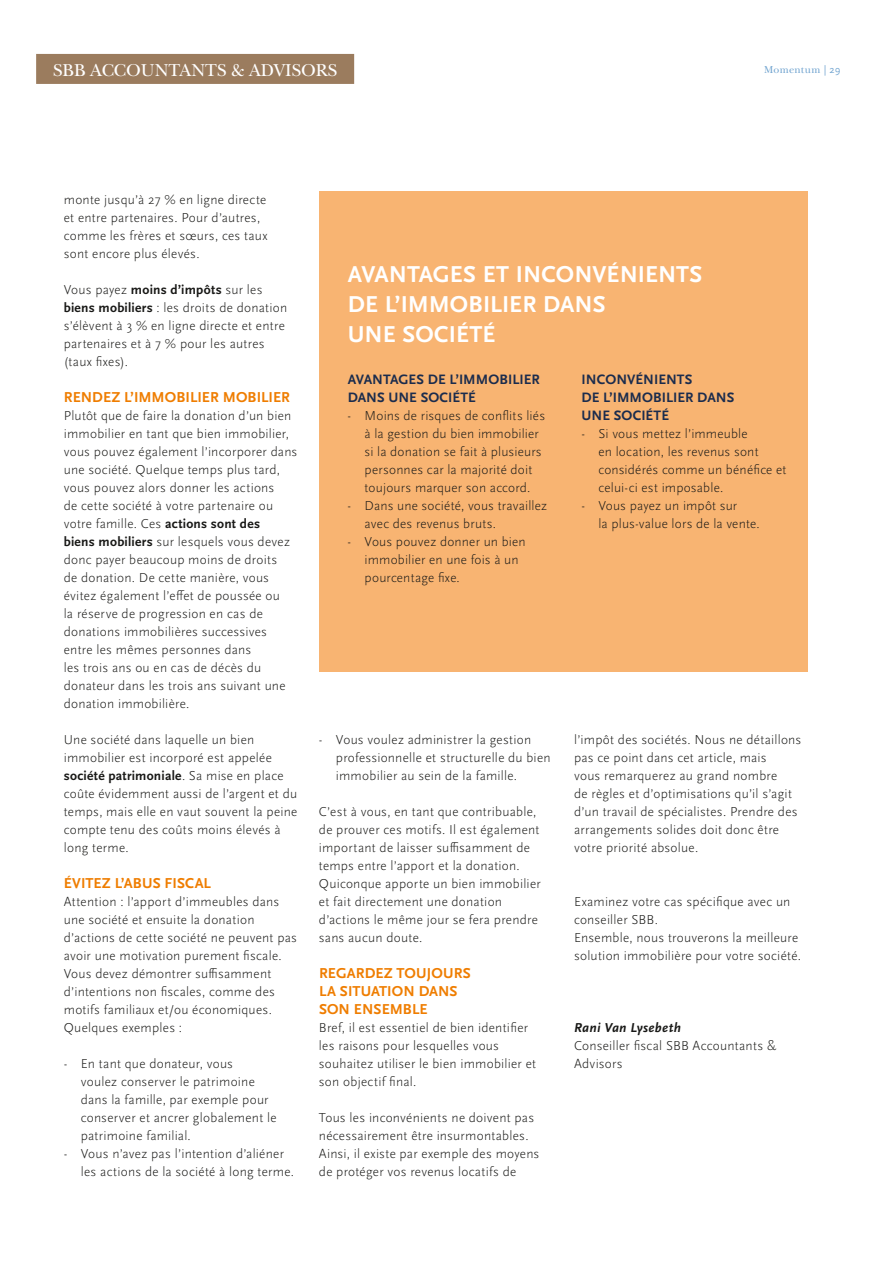
<style>
.page{position:relative;width:893px;height:1263px;background:#fff}
.page>*{position:absolute;margin:0;border:0;box-sizing:border-box;transform-origin:0 0}
.t1{font:700 24px/30px "Scala Sans OT";color:#fff}
.t2{font:18px "New Baskerville Std";color:#fff}
.t3{font:700 15px/18px "Scala Sans OT";letter-spacing:.005em;color:#ef7d00}
.t4{font:700 14.25px/18px "Scala Sans OT";color:#1b2c4d}
.t5{font:300 13.5px/18px "Scala Sans OT";letter-spacing:.02em;color:#181816}
.t6{font:italic 700 13.5px "Scala Sans OT";letter-spacing:.025em;color:#181816}
.t7{font:10.5px "New Baskerville Std";letter-spacing:.025em;color:#71a4d0}
.s1{font-family:"Scala Sans Pro"}
.s2{font-weight:700}
</style>
<div class="page">
<div style="left:36px;top:54px;width:318px;height:30px;background:#9b7c5e"></div>
<div style="left:319px;top:191px;width:489px;height:481px;background:#f8b472"></div>
<h2 class="t2" style="left:53px;top:60px;width:285px">SBB ACCOUNTANTS &amp; ADVISORS</h2>
<p class="t7" style="left:764px;top:64px;width:78px">Momentum | <span class="s1">29</span></p>
<p class="t5" style="left:64px;top:191px;width:205px">monte jusqu’à 27 % en ligne directe et entre partenaires. Pour d’autres, comme les frères et sœurs, ces taux sont encore plus élevés.</p>
<p class="t5" style="left:64px;top:281px;width:225px">Vous payez <span class="s2">moins d’impôts</span> sur les <span class="s2">biens mobiliers</span> : les droits de donation s’élèvent à 3 % en ligne directe et entre partenaires et à 7 % pour les autres (taux fixes).</p>
<p class="t3" style="left:64px;top:388px;width:228px">RENDEZ L’IMMOBILIER MOBILIER</p>
<p class="t5" style="left:64px;top:407px;width:235px">Plutôt que de faire la donation d’un bien immobilier en tant que bien immobilier, vous pouvez également l’incorporer dans une société. Quelque temps plus tard, vous pouvez alors donner les actions<br>de cette société à votre partenaire ou votre famille. Ces <span class="s2">actions sont des<br>biens mobiliers</span> sur lesquels vous devez donc payer beaucoup moins de droits<br>de donation. De cette manière, vous évitez également l’effet de poussée ou<br>la réserve de progression en cas de donations immobilières successives entre les mêmes personnes dans<br>les trois ans ou en cas de décès du donateur dans les trois ans suivant une donation immobilière.</p>
<p class="t5" style="left:64px;top:731px;width:235px">Une société dans laquelle un bien immobilier est incorporé est appelée <span class="s2">société patrimoniale</span>. Sa mise en place coûte évidemment aussi de l’argent et du temps, mais elle en vaut souvent la peine compte tenu des coûts moins élevés à long terme.</p>
<p class="t3" style="left:64px;top:874px;width:149px">ÉVITEZ L’ABUS FISCAL</p>
<p class="t5" style="left:64px;top:893px;width:235px">Attention : l’apport d’immeubles dans une société et ensuite la donation d’actions de cette société ne peuvent pas avoir une motivation purement fiscale.<br>Vous devez démontrer suffisamment d’intentions non fiscales, comme des motifs familiaux et/ou économiques.<br>Quelques exemples :</p>
<p class="t5" style="left:81px;top:1055px;width:197px;text-indent:-17px">- En tant que donateur, vous<br>voulez conserver le patrimoine dans la famille, par exemple pour conserver et ancrer globalement le patrimoine familial.</p>
<p class="t5" style="left:81px;top:1145px;width:215px;text-indent:-17px">- Vous n’avez pas l’intention d’aliéner les actions de la société à long terme.</p>
<h1 class="t1" style="left:348px;top:260px;width:356px">AVANTAGES ET INCONVÉNIENTS<br>DE L’IMMOBILIER DANS<br>UNE SOCIÉTÉ</h1>
<p class="t4" style="left:348px;top:371px;width:194px">AVANTAGES DE L’IMMOBILIER<br>DANS UNE SOCIÉTÉ</p>
<p class="t5" style="left:365px;top:407px;width:182px;text-indent:-17px">- Moins de risques de conflits liés à la gestion du bien immobilier si la donation se fait à plusieurs personnes car la majorité doit toujours marquer son accord.</p>
<p class="t5" style="left:365px;top:497px;width:184px;text-indent:-17px">- Dans une société, vous travaillez avec des revenus bruts.</p>
<p class="t5" style="left:365px;top:533px;width:163px;text-indent:-17px">- Vous pouvez donner un bien immobilier en une fois à un pourcentage fixe.</p>
<p class="t4" style="left:582px;top:371px;width:154px">INCONVÉNIENTS<br>DE L’IMMOBILIER DANS<br>UNE SOCIÉTÉ</p>
<p class="t5" style="left:598px;top:425px;width:189px;text-indent:-17px">- Si vous mettez l’immeuble<br>en location, les revenus sont considérés comme un bénéfice et celui-ci est imposable.</p>
<p class="t5" style="left:598px;top:497px;width:163px;text-indent:-17px">- Vous payez un impôt sur<br>la plus-value lors de la vente.</p>
<p class="t5" style="left:336px;top:731px;width:216px;text-indent:-17px">- Vous voulez administrer la gestion professionnelle et structurelle du bien immobilier au sein de la famille.</p>
<p class="t5" style="left:319px;top:803px;width:223px">C’est à vous, en tant que contribuable, de prouver ces motifs. Il est également important de laisser suffisamment de temps entre l’apport et la donation.<br>Quiconque apporte un bien immobilier et fait directement une donation d’actions le même jour se fera prendre sans aucun doute.</p>
<p class="t3" style="left:319px;top:964px;width:153px">REGARDEZ TOUJOURS<br>LA SITUATION DANS<br>SON ENSEMBLE</p>
<p class="t5" style="left:319px;top:1019px;width:219px">Bref, il est essentiel de bien identifier les raisons pour lesquelles vous souhaitez utiliser le bien immobilier et son objectif final.</p>
<p class="t5" style="left:319px;top:1109px;width:222px">Tous les inconvénients ne doivent pas nécessairement être insurmontables.<br>Ainsi, il existe par exemple des moyens de protéger vos revenus locatifs de</p>
<p class="t5" style="left:574px;top:731px;width:229px">l’impôt des sociétés. Nous ne détaillons pas ce point dans cet article, mais<br>vous remarquerez au grand nombre<br>de règles et d’optimisations qu’il s’agit d’un travail de spécialistes. Prendre des arrangements solides doit donc être votre priorité absolue.</p>
<p class="t5" style="left:574px;top:893px;width:228px">Examinez votre cas spécifique avec un conseiller SBB.<br>Ensemble, nous trouverons la meilleure solution immobilière pour votre société.</p>
<p class="t6" style="left:574px;top:1020px;width:108px">Rani Van Lysebeth</p>
<p class="t5" style="left:574px;top:1037px;width:204px">Conseiller fiscal SBB Accountants &amp;<br>Advisors</p>
</div>
